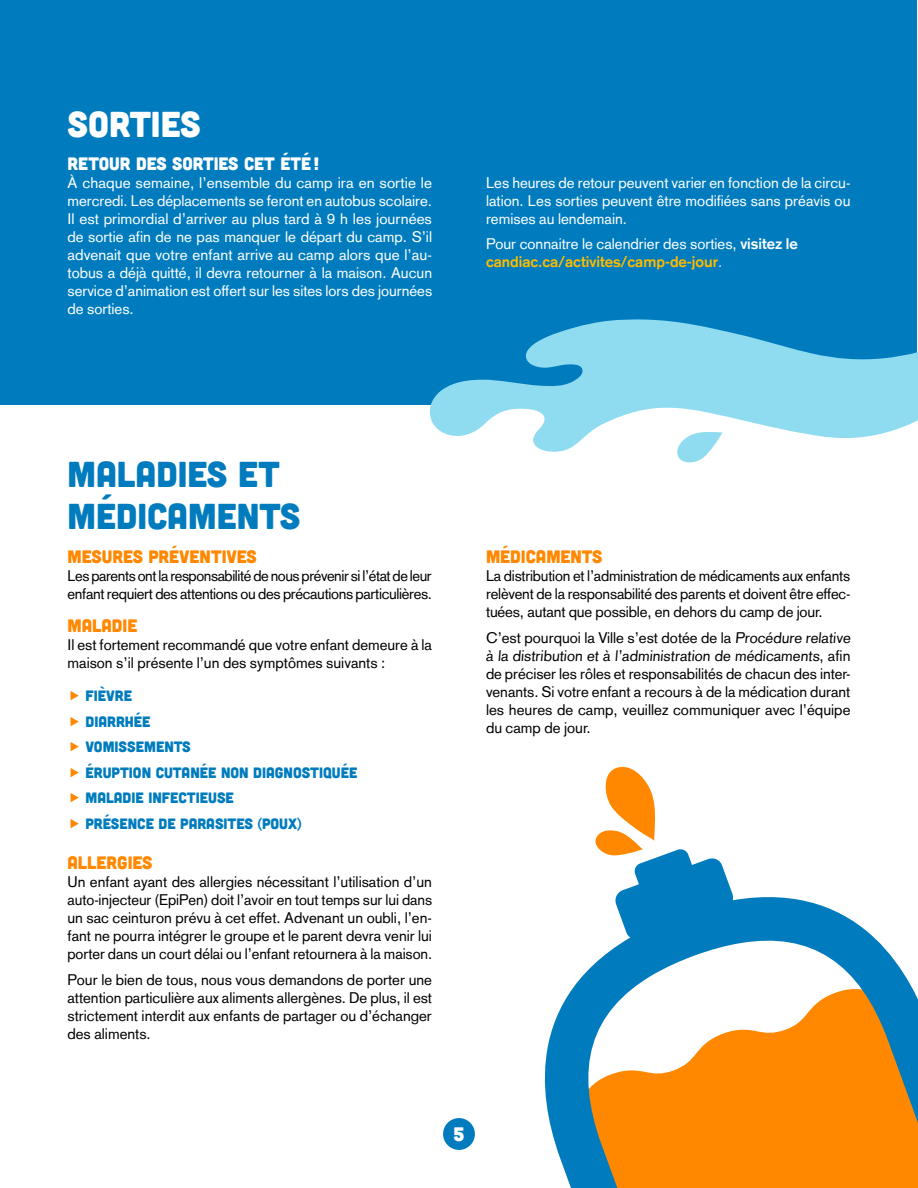
<style>
.page{position:relative;width:918px;height:1188px;background:#fff}
.page>*{position:absolute;margin:0;border:0;box-sizing:border-box;transform-origin:0 0}
.t1{font:36px/42px "Cubano";color:#007cbe}
.t2{font:36px "Cubano";color:#fff}
.t3{font:19.5px "Cubano";color:#fff}
.t4{font:18px "Cubano";color:#f80}
.t5{font:18px "Cubano";color:#fff}
.t6{font:15px/18px "Akzidenz Grotesk";letter-spacing:-.005em;color:#000;text-align:justify}
.t7{font:15px/18px "Akzidenz Grotesk";color:#fff;text-align:justify}
.t8{font:15px/18px "Akzidenz Grotesk";letter-spacing:-.025em;color:#000}
.t9{font:15px/25.5px "Cubano";color:#007cbe}
.s1{font-weight:700}
.s2{font-weight:700;color:#fb0}
.s3{font-weight:300}
</style>
<div class="page">
<div style="left:1px;top:0;width:916px;height:404px;background:#007cbe"></div>
<svg style="left:678px;top:456px;width:27px;height:7px"></svg>
<svg style="left:424px;top:319px;width:494px;height:137px;fill:#8fdcf1"></svg>
<svg style="left:544px;top:897px;width:374px;height:291px"></svg>
<svg style="left:591px;top:766px;width:143px;height:175px"></svg>
<div style="left:443px;top:1118px;width:32px;height:32px;background:#007cbe;border-radius:50%"></div>
<h1 class="t2" style="left:68px;top:101px;width:135px">SORTIES</h1>
<p class="t5" style="left:68px;top:152px;width:253px">RETOUR DES SORTIES CET ÉTÉ!</p>
<p class="t7" style="left:68px;top:174px;width:366px">À chaque semaine, l’ensemble du camp ira en sortie le mercredi. Les déplacements se feront en autobus scolaire.<br>Il est primordial d’arriver au plus tard à 9 h les journées de sortie afin de ne pas manquer le départ du camp. S’il advenait que votre enfant arrive au camp alors que l’au&shy;tobus a déjà quitté, il devra retourner à la maison. Aucun service d’animation est offert sur les sites lors des journées de sorties.</p>
<p class="t7" style="left:486px;top:174px;width:366px">Les heures de retour peuvent varier en fonction de la circu&shy;lation. Les sorties peuvent être modifiées sans préavis ou remises au lendemain.</p>
<p class="t7" style="left:486px;top:235px;width:313px">Pour connaitre le calendrier des sorties, <span class="s1">visitez le </span><span class="s2">candiac.ca/activites/camp-de-jour</span><span class="s3">.</span></p>
<h1 class="t1" style="left:68px;top:452px;width:234px">MALADIES ET<br>MÉDICAMENTS</h1>
<p class="t4" style="left:68px;top:546px;width:191px">MESURES PRÉVENTIVES</p>
<p class="t8" style="left:68px;top:567px;width:366px">Les parents ont la responsabilité de nous prévenir si l’état de leur enfant requiert des attentions ou des précautions particulières.</p>
<p class="t4" style="left:68px;top:615px;width:72px">MALADIE</p>
<p class="t6" style="left:68px;top:636px;width:366px">Il est fortement recommandé que votre enfant demeure à la maison s’il présente l’un des symptômes suivants :</p>
<p class="t9" style="left:86px;top:683px;width:273px">FIÈVRE<br>DIARRHÉE<br>VOMISSEMENTS<br>ÉRUPTION CUTANÉE NON DIAGNOSTIQUÉE<br>MALADIE INFECTIEUSE<br>PRÉSENCE DE PARASITES (POUX)</p>
<p class="t4" style="left:68px;top:852px;width:87px">ALLERGIES</p>
<p class="t6" style="left:68px;top:873px;width:366px">Un enfant ayant des allergies nécessitant l’utilisation d’un auto-injecteur (EpiPen) doit l’avoir en tout temps sur lui dans un sac ceinturon prévu à cet effet. Advenant un oubli, l’en&shy;fant ne pourra intégrer le groupe et le parent devra venir lui porter dans un court délai ou l’enfant retournera à la maison.</p>
<p class="t6" style="left:68px;top:971px;width:366px">Pour le bien de tous, nous vous demandons de porter une attention particulière aux aliments allergènes. De plus, il est strictement interdit aux enfants de partager ou d’échanger des aliments.</p>
<p class="t4" style="left:486px;top:545px;width:118px">MÉDICAMENTS</p>
<p class="t6" style="left:486px;top:567px;width:366px">La distribution et l’administration de médicaments aux enfants relèvent de la responsabilité des parents et doivent être effec&shy;tuées, autant que possible, en dehors du camp de jour.</p>
<p class="t6" style="left:486px;top:628px;width:368px">C’est pourquoi la Ville s’est dotée de la Procédure relative à la distribution et à l’administration de médicaments, afin de préciser les rôles et responsabilités de chacun des inter&shy;venants. Si votre enfant a recours à de la médication durant les heures de camp, veuillez communiquer avec l’équipe du camp de jour.</p>
<h2 class="t3" style="left:453px;top:1122px;width:13px">5</h2>
</div>
